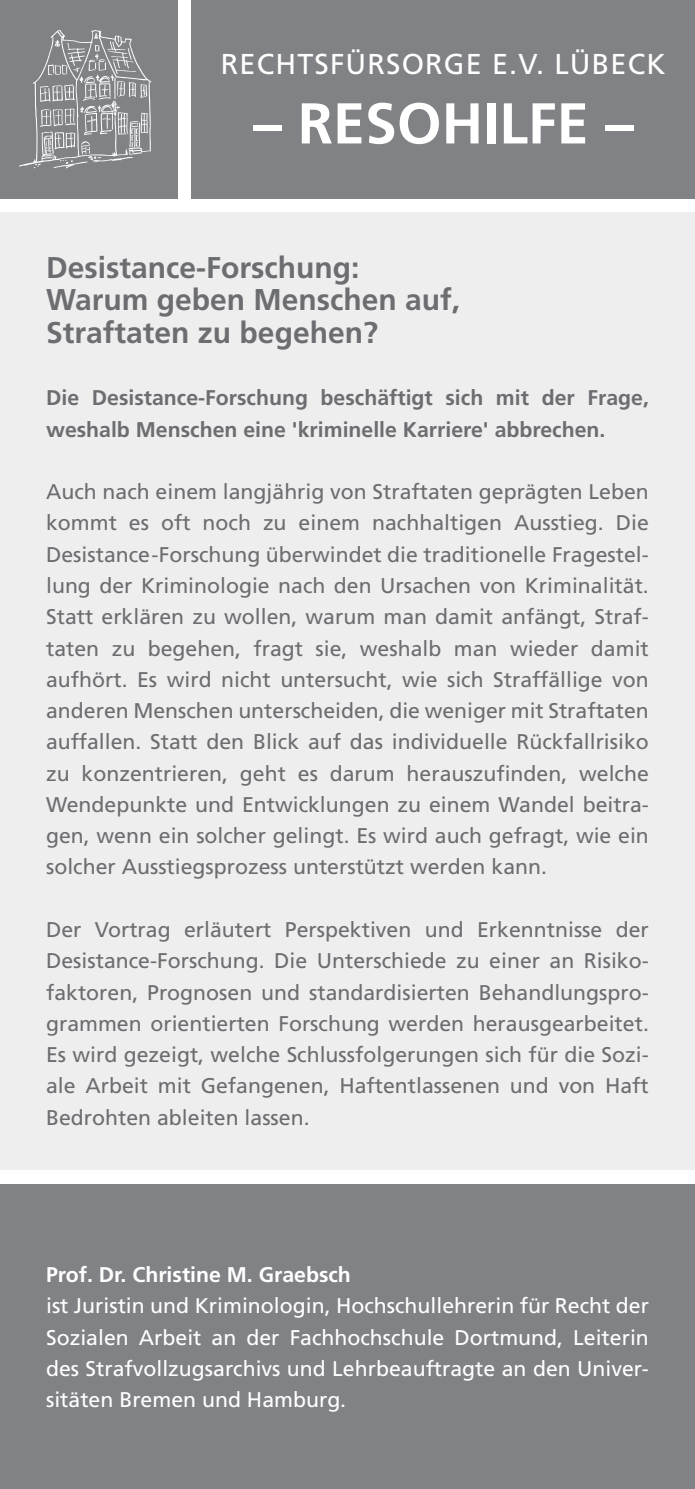
<style>
.page{position:relative;width:695px;height:1489px;background:#fff}
.page>*{position:absolute;margin:0;border:0;box-sizing:border-box;transform-origin:0 0}
.t1{font:700 57.5px "Frutiger LT Std";color:#fff}
.t2{font:700 30px/32.5px "Frutiger LT Std";color:#6c6d70}
.t3{font:28.75px "Frutiger LT Std";letter-spacing:.04em;color:#fff}
.t4{font:21.25px/31.2px "Frutiger LT Std";color:#6c6d70;text-align:justify}
.t5{font:21.25px/31.2px "Frutiger LT Std";color:#fff;text-align:justify}
.t6{font:700 21.25px/31.2px "Frutiger LT Std";color:#6c6d70}
.t7{font:700 21.25px "Frutiger LT Std";color:#fff}
</style>
<div class="page">
<div style="left:0;top:213px;width:694px;height:956px;background:#eeeeef"></div>
<div style="left:0;top:0;width:177px;height:198px;background:#808285"></div>
<div style="left:191px;top:0;width:503px;height:198px;background:#808285"></div>
<svg style="left:19px;top:30px;width:132px;height:138px"></svg>
<div style="left:0;top:1183px;width:694px;height:305px;background:#808285"></div>
<h3 class="t3" style="left:221px;top:48px;width:446px">RECHTSFÜRSORGE E.V. LÜBECK</h3>
<h1 class="t1" style="left:253px;top:90px;width:382px">– RESOHILFE –</h1>
<h2 class="t2" style="left:46px;top:251px;width:415px">Desistance-Forschung:<br>Warum geben Menschen auf,<br>Straftaten zu begehen?</h2>
<p class="t6" style="left:46px;top:382px;width:604px">Die Desistance-Forschung beschäftigt sich mit der Frage, weshalb Menschen eine 'kriminelle Karriere' abbrechen.</p>
<p class="t4" style="left:46px;top:476px;width:604px">Auch nach einem langjährig von Straftaten geprägten Leben kommt es oft noch zu einem nachhaltigen Ausstieg. Die Desistance-Forschung überwindet die traditionelle Fragestel&shy;lung der Kriminologie nach den Ursachen von Kriminalität.<br>Statt erklären zu wollen, warum man damit anfängt, Straf&shy;taten zu begehen, fragt sie, weshalb man wieder damit aufhört. Es wird nicht untersucht, wie sich Straffällige von anderen Menschen unterscheiden, die weniger mit Straftaten auffallen. Statt den Blick auf das individuelle Rückfallrisiko zu konzentrieren, geht es darum herauszufinden, welche Wendepunkte und Entwicklungen zu einem Wandel beitra&shy;gen, wenn ein solcher gelingt. Es wird auch gefragt, wie ein solcher Ausstiegsprozess unterstützt werden kann.</p>
<p class="t4" style="left:46px;top:914px;width:604px">Der Vortrag erläutert Perspektiven und Erkenntnisse der Desistance-Forschung. Die Unterschiede zu einer an Risiko&shy;faktoren, Prognosen und standardisierten Behandlungspro&shy;grammen orientierten Forschung werden herausgearbeitet.<br>Es wird gezeigt, welche Schlussfolgerungen sich für die Sozi&shy;ale Arbeit mit Gefangenen, Haftentlassenen und von Haft Bedrohten ableiten lassen.</p>
<p class="t7" style="left:46px;top:1262px;width:306px">Prof. Dr. Christine M. Graebsch</p>
<p class="t5" style="left:46px;top:1290px;width:604px">ist Juristin und Kriminologin, Hochschullehrerin für Recht der Sozialen Arbeit an der Fachhochschule Dortmund, Leiterin des Strafvollzugsarchivs und Lehrbeauftragte an den Univer&shy;sitäten Bremen und Hamburg.</p>
</div>
